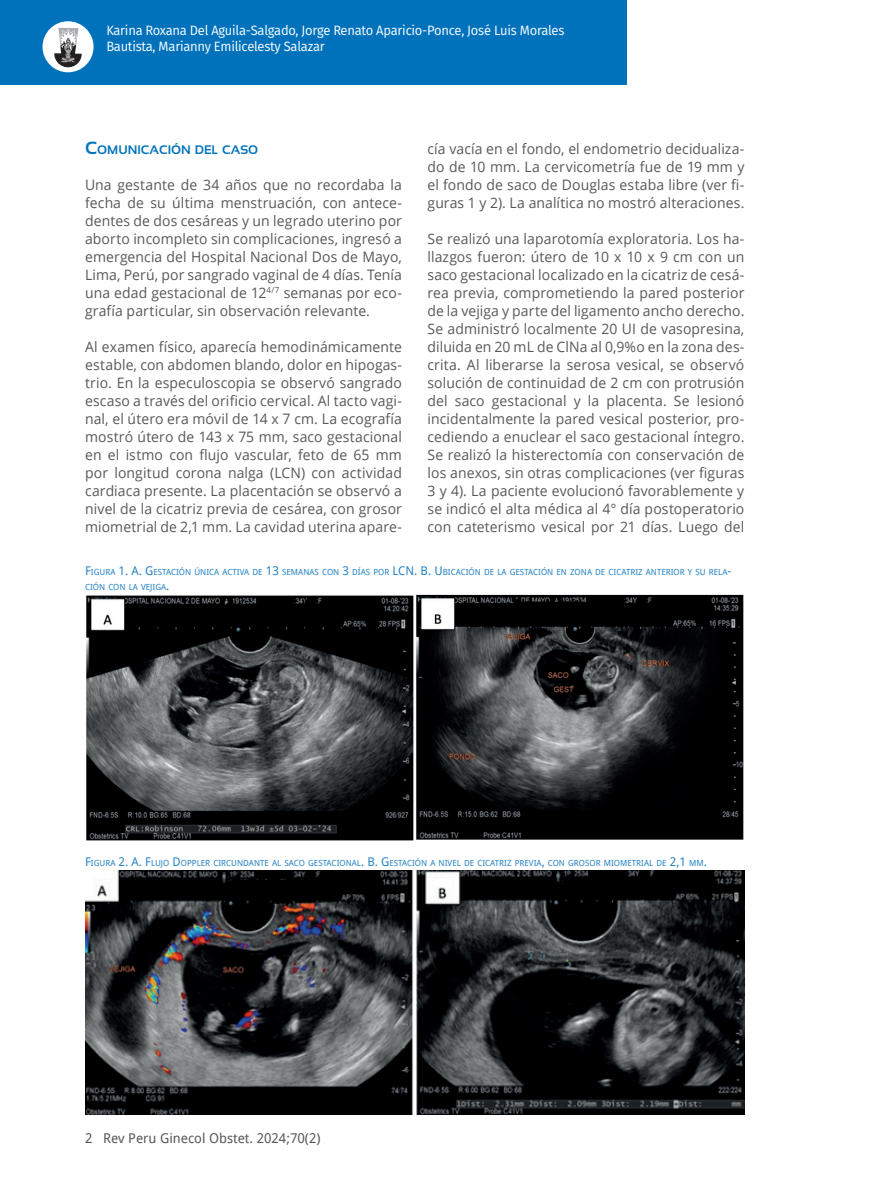
<style>
.page{position:relative;width:872px;height:1191px;background:#fff}
.page>*{position:absolute;margin:0;border:0;box-sizing:border-box;transform-origin:0 0}
.t1{font:14.4px/18px "Open Sans";letter-spacing:.01em;color:#57585a;text-align:justify}
.t2{font:13.5px/16.2px "Fira Sans";letter-spacing:-.02em;color:#fff;scale:.96 1}
.t3{font:13.5px "Droid Sans";color:#57585a}
.t4{font:700 12.3px "Sansation";color:#0072bc}
.t5{font:8.4px "Droid Sans";color:#2783c5}
.s1{font-size:17.7px}
.s2{font-size:12px}
</style>
<div class="page">
<div style="left:0;top:0;width:626px;height:85px;background:#0072bc"></div>
<div style="left:43px;top:21px;width:51px;height:51px;background:#fff;border-radius:50%"></div>
<svg style="left:54px;top:28px;width:28px;height:40px"></svg>
<img style="left:85px;top:870px;width:659px;height:244px">
<img style="left:86px;top:594px;width:658px;height:247px">
<p class="t2" style="left:106px;top:22px;width:479px">Karina Roxana Del Aguila-Salgado, Jorge Renato Aparicio-Ponce, José Luis Morales<br>Bautista, Marianny Emilicelesty Salazar</p>
<p class="t4" style="left:85px;top:143px;width:175px"><span class="s1">C</span>OMUNICACIÓN DEL CASO</p>
<p class="t1" style="left:85px;top:175px;width:318px">Una gestante de 34 años que no recordaba la fecha de su última menstruación, con antece&shy;dentes de dos cesáreas y un legrado uterino por aborto incompleto sin complicaciones, ingresó a emergencia del Hospital Nacional Dos de Mayo, Lima, Perú, por sangrado vaginal de 4 días. Tenía una edad gestacional de 12<sup>4/7</sup> semanas por eco&shy;grafía particular, sin observación relevante.</p>
<p class="t1" style="left:85px;top:337px;width:318px">Al examen físico, aparecía hemodinámicamente estable, con abdomen blando, dolor en hipogas&shy;trio. En la especuloscopia se observó sangrado escaso a través del orificio cervical. Al tacto vagi&shy;nal, el útero era móvil de 14 x 7 cm. La ecografía mostró útero de 143 x 75 mm, saco gestacional en el istmo con flujo vascular, feto de 65 mm por longitud corona nalga (LCN) con actividad cardiaca presente. La placentación se observó a nivel de la cicatriz previa de cesárea, con grosor miometrial de 2,1 mm. La cavidad uterina apare-</p>
<p class="t1" style="left:427px;top:139px;width:318px">cía vacía en el fondo, el endometrio decidualiza&shy;do de 10 mm. La cervicometría fue de 19 mm y el fondo de saco de Douglas estaba libre (ver fi&shy;guras 1 y 2). La analítica no mostró alteraciones.</p>
<p class="t1" style="left:427px;top:229px;width:318px">Se realizó una laparotomía exploratoria. Los ha&shy;llazgos fueron: útero de 10 x 10 x 9 cm con un saco gestacional localizado en la cicatriz de cesá&shy;rea previa, comprometiendo la pared posterior de la vejiga y parte del ligamento ancho derecho.<br>Se administró localmente 20 UI de vasopresina, diluida en 20 mL de ClNa al 0,9%o en la zona des&shy;crita. Al liberarse la serosa vesical, se observó solución de continuidad de 2 cm con protrusión del saco gestacional y la placenta. Se lesionó incidentalmente la pared vesical posterior, pro&shy;cediendo a enuclear el saco gestacional íntegro.<br>Se realizó la histerectomía con conservación de los anexos, sin otras complicaciones (ver figuras 3 y 4). La paciente evolucionó favorablemente y se indicó el alta médica al 4° día postoperatorio con cateterismo vesical por 21 días. Luego del</p>
<p class="t5" style="left:85px;top:566px;width:315px"><span class="s2">F</span>IGURA <span class="s2">1. A. G</span> ESTACIÓN ÚNICA ACTIVA D E <span class="s2">13</span> SEMANAS CON <span class="s2">3</span> DÍAS POR <span class="s2">LCN</span></p>
<p class="t5" style="left:414px;top:566px;width:318px"><span class="s2">. B. U</span> BICACIÓN D E LA GESTACIÓN EN ZONA D E CICATRIZ ANTERIOR Y SU RELA<span class="s2">-</span></p>
<p class="t5" style="left:85px;top:581px;width:86px">CIÓN CON LA VEJIGA<span class="s2">.</span></p>
<p class="t5" style="left:85px;top:857px;width:623px"><span class="s2">F</span>IGURA <span class="s2">2. A. F</span>LUJO <span class="s2">D</span>OPPLER CIRCUNDANTE AL SACO GESTACIONAL<span class="s2">. B. G</span> ESTACIÓN A NIVEL D E CICATRIZ PREVIA<span class="s2">,</span> CON GROSOR MIOMETRIAL D E <span class="s2">2,1</span> MM<span class="s2">.</span></p>
<p class="t3" style="left:85px;top:1128px;width:237px">2 Rev Peru Ginecol Obstet. 2024;70(2)</p>
</div>
